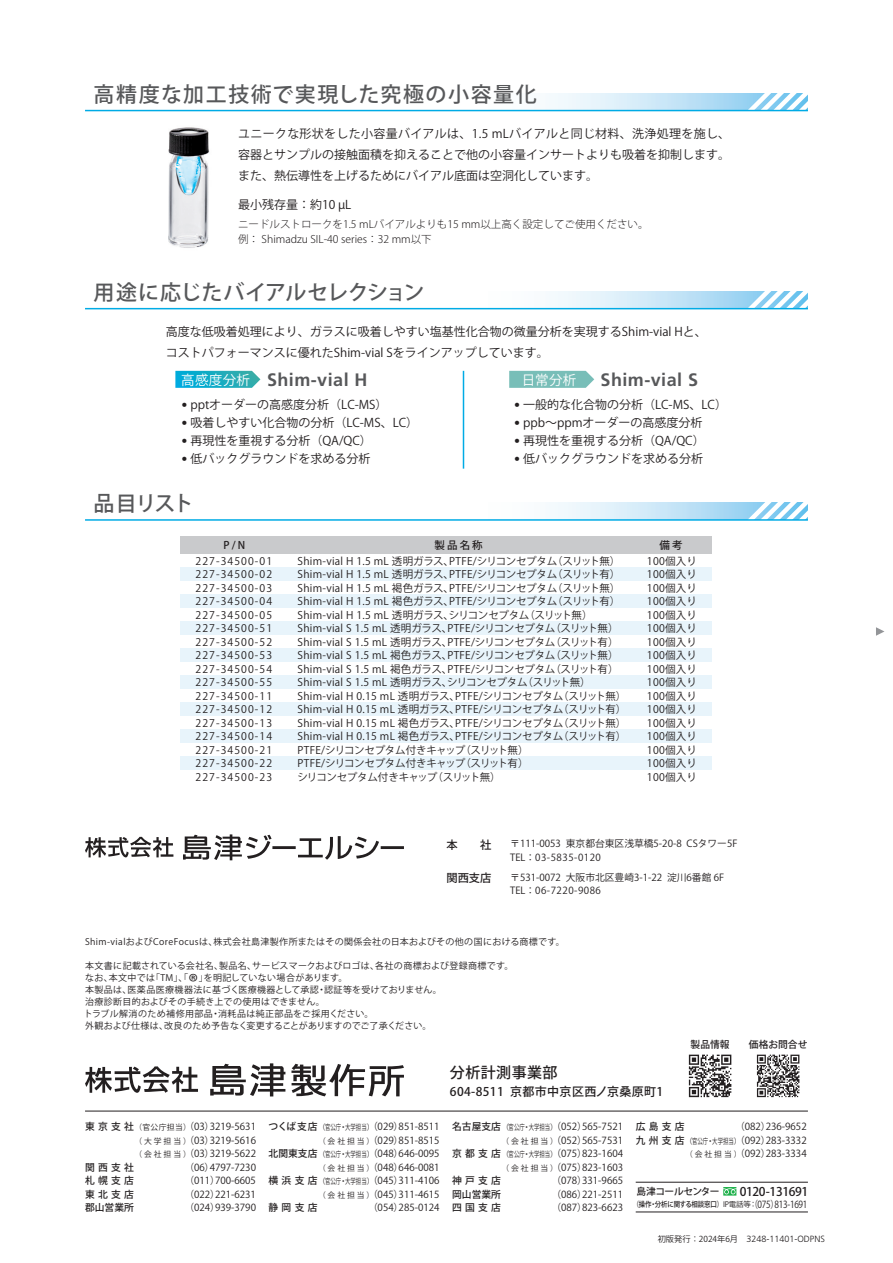
<style>
.page{position:relative;width:893px;height:1263px;background:#fff}
.page>*{position:absolute;margin:0;border:0;box-sizing:border-box;transform-origin:0 0}
.t1{font:21px "Koz Go Pr 6 N Medium 90 pv RKSJ H";letter-spacing:.075em;color:#57585a}
.t2{font:21px "Koz Go Pr 6 N Medium 90 pv RKSJ H";letter-spacing:-.025em;color:#57585a}
.t3{font:21px "Koz Go Pr 6 N Medium 90 pv RKSJ H";letter-spacing:.05em;color:#57585a}
.t4{font:21px "Koz Go Pr 6 N Regular 90 pv RKSJ H";color:#231f20}
.t5{font:700 18px "Frutiger LT Std";letter-spacing:.025em;color:#57585a}
.t6{font:15px "Koz Go Pr 6 N Medium 90 pv RKSJ H";letter-spacing:.03em;color:#231f20}
.t7{font:13.5px "Koz Go Pr 6 N Regular 90 pv RKSJ H";color:#fff}
.t8{font:12px/21px "Koz Go Pr 6 N Regular 90 pv RKSJ H";color:#231f20;text-align:justify}
.t9{font:12px "Koz Go Pr 6 N Medium 90 pv RKSJ H";letter-spacing:.03em;color:#231f20}
.t10{font:12px "Koz Go Pr 6 N Medium 90 pv RKSJ H";letter-spacing:-.03em;color:#231f20}
.t11{font:11.25px "Koz Go Pr 6 N Medium 90 pv RKSJ H";color:#231f20}
.t12{font:10.5px/13.5px "Koz Go Pr 6 N Regular 90 pv RKSJ H";letter-spacing:-.025em;color:#231f20}
.t13{font:10.5px/13.5px "Koz Go Pr 6 N Regular 90 pv RKSJ H";letter-spacing:.005em;color:#231f20;text-align:justify}
.t14{font:10.5px/15px "Koz Go Pr 6 N Light 90 pv RKSJ H";color:#231f20}
.t15{font:10.5px "Koz Go Pr 6 N Medium 90 pv RKSJ H";letter-spacing:.2em;color:#231f20}
.t16{font:9.75px/13.5px "Koz Go Pr 6 N Regular 90 pv RKSJ H";color:#231f20;text-align:justify}
.t17{font:9.75px/13.5px "Koz Go Pr 6 N Medium 90 pv RKSJ H";letter-spacing:.005em;color:#231f20;text-align:justify}
.t18{font:9.75px "Koz Go Pr 6 N Regular 90 pv RKSJ H";letter-spacing:-.03em;color:#231f20;scale:.85 1}
.t19{font:9.75px "Koz Go Pr 6 N Medium 90 pv RKSJ H";letter-spacing:-.055em;color:#231f20}
.t20{font:9px/12px "Koz Go Pr 6 N Regular 90 pv RKSJ H";letter-spacing:.045em;color:#231f20}
.t21{font:300 9px "Frutiger LT Std";color:#231f20}
.t22{font:7.8px/13.5px "Koz Go Pr 6 N Regular 90 pv RKSJ H";letter-spacing:.005em;color:#231f20;text-align:justify}
.t23{font:7.5px "Koz Go Pr 6 N Medium 90 pv RKSJ H";letter-spacing:-.01em;color:#231f20;scale:.85 1}
.s1{font-family:"Koz Go Pr 6 N Regular 90 pv RKSJ H";font-weight:400;font-size:13.5px;color:#fff}
.s2{font-family:"Frutiger LT Std"}
.s3{font-family:"Koz Go Pr 6 N Medium 90 pv RKSJ H";font-size:9.75px}
.s4{font-size:7.5px}
.s5{font-family:"Koz Go Pr 6 N Regular 90 pv RKSJ H";font-weight:400;font-size:8.25px}
</style>
<div class="page">
<img style="left:168px;top:127px;width:42px;height:121px">
<svg style="left:739px;top:94px;width:69px;height:16px"></svg>
<hr style="left:85px;top:110px;width:723px;height:1px;background:#00abe5">
<svg style="left:739px;top:292px;width:69px;height:16px"></svg>
<hr style="left:85px;top:308px;width:723px;height:1px;background:#00abe5">
<svg style="left:175px;top:371px;width:85px;height:17px"></svg>
<hr style="left:463px;top:371px;width:1px;height:98px;background:#00abe5">
<svg style="left:509px;top:371px;width:85px;height:17px"></svg>
<svg style="left:739px;top:503px;width:69px;height:16px"></svg>
<hr style="left:85px;top:519px;width:723px;height:2px;background:#00abe5">
<div style="left:181px;top:537px;width:531px;height:17px;background:#c9cacc"></div>
<div style="left:181px;top:756px;width:531px;height:14px;background:#e8f4fb"></div>
<div style="left:181px;top:729px;width:531px;height:14px;background:#e8f4fb"></div>
<div style="left:181px;top:702px;width:531px;height:14px;background:#e8f4fb"></div>
<div style="left:181px;top:675px;width:531px;height:14px;background:#e8f4fb"></div>
<div style="left:181px;top:648px;width:531px;height:14px;background:#e8f4fb"></div>
<div style="left:181px;top:621px;width:531px;height:14px;background:#e8f4fb"></div>
<div style="left:181px;top:594px;width:531px;height:14px;background:#e8f4fb"></div>
<div style="left:181px;top:567px;width:531px;height:14px;background:#e8f4fb"></div>
<svg style="left:85px;top:834px;width:319px;height:26px"></svg>
<svg style="left:85px;top:1063px;width:319px;height:33px"></svg>
<svg style="left:689px;top:1054px;width:42px;height:43px"></svg>
<svg style="left:757px;top:1054px;width:42px;height:43px"></svg>
<hr style="left:85px;top:1111px;width:723px;height:1px;background:#231f20">
<hr style="left:636px;top:1182px;width:172px;height:1px;background:#231f20">
<svg style="left:723px;top:1187px;width:13px;height:8px"></svg>
<hr style="left:636px;top:1212px;width:172px;height:1px;background:#231f20">
<svg style="left:876px;top:627px;width:8px;height:9px"></svg>
<h1 class="t1" style="left:94px;top:82px;width:445px">高精度な加工技術で実現した究極の小容量化</h1>
<p class="t8" style="left:238px;top:123px;width:494px">ユニークな形状をした小容量バイアルは、1.5 mLバイアルと同じ材料、洗浄処理を施し、容器とサンプルの接触面積を抑えることで他の小容量インサートよりも吸着を抑制します。また、熱伝導性を上げるためにバイアル底面は空洞化しています。</p>
<p class="t8" style="left:238px;top:194px;width:115px">最小残存量：約10 µL</p>
<p class="t14" style="left:238px;top:217px;width:412px">ニードルストロークを1.5 mLバイアルよりも15 mm以上高く設定してご使用ください。例： Shimadzu SIL-40 series：32 mm以下</p>
<h1 class="t2" style="left:94px;top:280px;width:333px">用途に応じたバイアルセレクション</h1>
<p class="t8" style="left:166px;top:321px;width:542px">高度な低吸着処理により、ガラスに吸着しやすい塩基性化合物の微量分析を実現するShim-vial Hと、コストパフォーマンスに優れたShim-vial Sをラインアップしています。</p>
<h2 class="t5" style="left:181px;top:369px;width:188px"><span class="s1">高感度分析</span> Shim-vial H</h2>
<p class="t8" style="left:182px;top:395px;width:208px"><span class="s2">•</span> pptオーダーの高感度分析（LC-MS）</p>
<p class="t8" style="left:182px;top:413px;width:238px"><span class="s2">•</span> 吸着しやすい化合物の分析（LC-MS、LC）</p>
<p class="t8" style="left:182px;top:431px;width:192px"><span class="s2">•</span> 再現性を重視する分析（QA/QC）</p>
<p class="t8" style="left:182px;top:449px;width:190px"><span class="s2">•</span> 低バックグラウンドを求める分析</p>
<p class="t7" style="left:522px;top:372px;width:56px">日常分析</p>
<h2 class="t5" style="left:601px;top:369px;width:99px">Shim-vial S</h2>
<p class="t8" style="left:514px;top:395px;width:214px"><span class="s2">•</span> 一般的な化合物の分析（LC-MS、LC）</p>
<p class="t8" style="left:514px;top:413px;width:190px"><span class="s2">•</span> ppb～ppmオーダーの高感度分析</p>
<p class="t8" style="left:514px;top:431px;width:192px"><span class="s2">•</span> 再現性を重視する分析（QA/QC）</p>
<p class="t8" style="left:514px;top:449px;width:190px"><span class="s2">•</span> 低バックグラウンドを求める分析</p>
<h1 class="t3" style="left:94px;top:492px;width:102px">品目リスト</h1>
<p class="t15" style="left:224px;top:539px;width:23px">P/N</p>
<p class="t13" style="left:196px;top:554px;width:78px">227-34500-01<br>227-34500-02<br>227-34500-03<br>227-34500-04<br>227-34500-05<br>227-34500-51<br>227-34500-52<br>227-34500-53<br>227-34500-54<br>227-34500-55<br>227-34500-11<br>227-34500-12<br>227-34500-13<br>227-34500-14<br>227-34500-21<br>227-34500-22<br>227-34500-23</p>
<p class="t15" style="left:434px;top:539px;width:50px">製品名称</p>
<p class="t12" style="left:297px;top:554px;width:331px">Shim-vial H 1.5 mL 透明ガラス、PTFE/シリコンセプタム（スリット無）Shim-vial H 1.5 mL 透明ガラス、PTFE/シリコンセプタム（スリット有）Shim-vial H 1.5 mL 褐色ガラス、PTFE/シリコンセプタム（スリット無）Shim-vial H 1.5 mL 褐色ガラス、PTFE/シリコンセプタム（スリット有）Shim-vial H 1.5 mL 透明ガラス、シリコンセプタム（スリット無）Shim-vial S 1.5 mL 透明ガラス、PTFE/シリコンセプタム（スリット無）Shim-vial S 1.5 mL 透明ガラス、PTFE/シリコンセプタム（スリット有）Shim-vial S 1.5 mL 褐色ガラス、PTFE/シリコンセプタム（スリット無）Shim-vial S 1.5 mL 褐色ガラス、PTFE/シリコンセプタム（スリット有）Shim-vial S 1.5 mL 透明ガラス、シリコンセプタム（スリット無）Shim-vial H 0.15 mL 透明ガラス、PTFE/シリコンセプタム（スリット無）Shim-vial H 0.15 mL 透明ガラス、PTFE/シリコンセプタム（スリット有）Shim-vial H 0.15 mL 褐色ガラス、PTFE/シリコンセプタム（スリット無）Shim-vial H 0.15 mL 褐色ガラス、PTFE/シリコンセプタム（スリット有）PTFE/シリコンセプタム付きキャップ（スリット無）<br>PTFE/シリコンセプタム付きキャップ（スリット有）<br>シリコンセプタム付きキャップ（スリット無）</p>
<p class="t15" style="left:660px;top:539px;width:25px">備考</p>
<p class="t13" style="left:647px;top:554px;width:52px">100個入り100個入り100個入り100個入り100個入り100個入り100個入り100個入り100個入り100個入り100個入り100個入り100個入り100個入り100個入り100個入り100個入り</p>
<p class="t11" style="left:446px;top:838px;width:13px">本</p>
<p class="t11" style="left:480px;top:838px;width:13px">社</p>
<p class="t16" style="left:510px;top:837px;width:229px">〒111-0053 東京都台東区浅草橋5-20-8 CSタワー5F<br>TEL：03-5835-0120</p>
<p class="t11" style="left:446px;top:871px;width:46px">関西支店</p>
<p class="t16" style="left:510px;top:870px;width:215px">〒531-0072 大阪市北区豊崎3-1-22 淀川6番館 6F<br>TEL：06-7220-9086</p>
<p class="t20" style="left:85px;top:935px;width:481px">Shim-vialおよびCoreFocusは、株式会社島津製作所またはその関係会社の日本およびその他の国における商標です。</p>
<p class="t20" style="left:85px;top:959px;width:430px">本文書に記載されている会社名、製品名、サービスマークおよびロゴは、各社の商標および登録商標です。なお、本文中では「TM」、「</p>
<p class="t20" style="left:84px;top:971px;width:360px;text-indent:115px">」を明記していない場合があります。<br>本製品は、医薬品医療機器法に基づく医療機器として承認・認証等を受けておりません。治療診断目的およびその手続き上での使用はできません。<br>トラブル解消のため補修用部品・消耗品は純正部品をご採用ください。<br>外観および仕様は、改良のため予告なく変更することがありますのでご了承ください。</p>
<h1 class="t4" style="left:189px;top:970px;width:11px">®</h1>
<h3 class="t6" style="left:450px;top:1063px;width:109px">分析計測事業部</h3>
<p class="t9" style="left:450px;top:1085px;width:215px">604-8511 京都市中京区西ノ京桑原町1</p>
<p class="t17" style="left:691px;top:1038px;width:40px">製品情報</p>
<p class="t17" style="left:749px;top:1038px;width:60px">価格お問合せ</p>
<p class="t22" style="left:134px;top:1121px;width:58px">（官公庁担当）（大学担当）（会社担当）</p>
<p class="t16" style="left:185px;top:1120px;width:73px">（03）3219-5631（03）3219-5616（03）3219-5622（06）4797-7230（011）700-6605（022）221-6231（024）939-3790</p>
<p class="t17" style="left:268px;top:1120px;width:51px">つくば支店</p>
<p class="t22" style="left:318px;top:1121px;width:58px">（官公庁・大学担当）（会社担当）（官公庁・大学担当）（会社担当）（官公庁・大学担当）（会社担当）</p>
<p class="t16" style="left:368px;top:1120px;width:73px">（029）851-8511（029）851-8515（048）646-0095（048）646-0081（045）311-4106（045）311-4615（054）285-0124</p>
<p class="t17" style="left:452px;top:1120px;width:50px">名古屋支店</p>
<p class="t22" style="left:501px;top:1121px;width:58px">（官公庁・大学担当）（会社担当）（官公庁・大学担当）（会社担当）</p>
<p class="t16" style="left:552px;top:1120px;width:73px">（052）565-7521（052）565-7531（075）823-1604（075）823-1603（078）331-9665（086）221-2511（087）823-6623</p>
<p class="t17" style="left:636px;top:1120px;width:50px">広島支店</p>
<p class="t17" style="left:85px;top:1120px;width:50px">東京支社</p>
<p class="t17" style="left:85px;top:1160px;width:50px">関西支社札幌支店東北支店郡山営業所</p>
<p class="t16" style="left:735px;top:1120px;width:73px">（082）236-9652（092）283-3332（092）283-3334</p>
<p class="t22" style="left:636px;top:1134px;width:107px;text-align:right"><span class="s3">九州支店</span>（官公庁・大学担当）（会社担当）</p>
<p class="t17" style="left:452px;top:1147px;width:50px">京都支店</p>
<p class="t17" style="left:452px;top:1174px;width:50px">神戸支店岡山営業所四国支店</p>
<p class="t17" style="left:269px;top:1147px;width:50px">北関東支店</p>
<p class="t17" style="left:269px;top:1174px;width:50px">横浜支店</p>
<p class="t17" style="left:269px;top:1201px;width:50px">静岡支店</p>
<p class="t10" style="left:740px;top:1184px;width:70px">0120-131691</p>
<p class="t18" style="left:723px;top:1198px;width:101px"><span class="s4">IP電話等：</span>（075）813-1691</p>
<p class="t21" style="left:658px;top:1233px;width:169px"><span class="s5">初版発行：2024年6月　</span>3248-11401-ODPNS</p>
<p class="t19" style="left:636px;top:1186px;width:85px">島津コールセンター</p>
<p class="t23" style="left:633px;top:1200px;width:108px">（操作・分析に関する相談窓口）</p>
</div>
